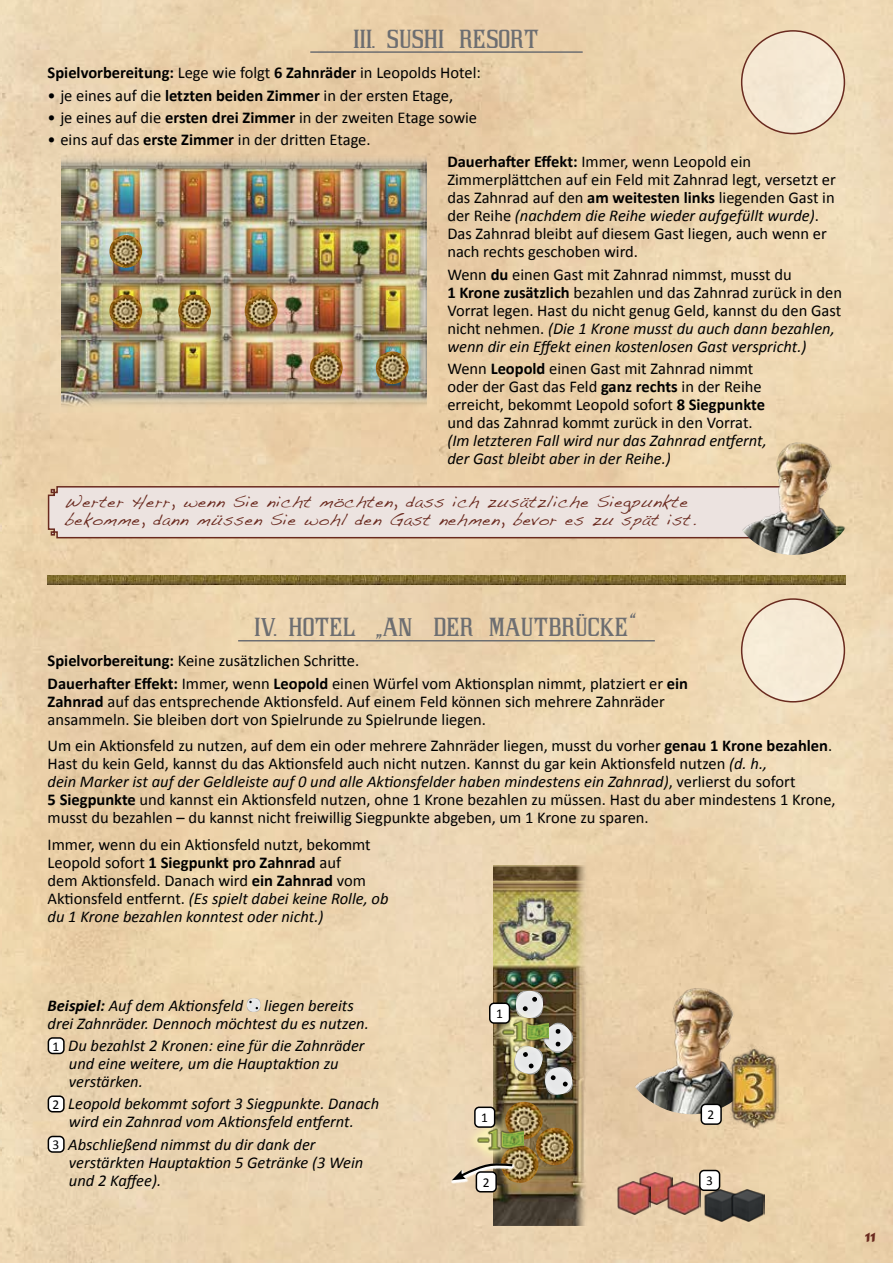
<style>
.page{position:relative;width:893px;height:1263px;background:#fff}
.page>*{position:absolute;margin:0;border:0;box-sizing:border-box;transform-origin:0 0}
.t1{font:30px "PAC";color:#6d6e71}
.t2{font:16.5px/18px "Calibri";color:#000}
.t3{font:italic 16.5px/18px "Calibri";color:#000}
.t4{font:16.5px/18px "Handwriting Dakota";letter-spacing:.04em;color:#6a2a1f}
.t5{font:700 16.5px "Calibri";color:#000}
.t6{font:15px "Matura MT Script Capitals";color:#6a2a1f}
.t7{font:13.5px "Calibri";color:#000}
.s1{font-weight:400}
.s2{font-weight:700}
.s3{font-style:italic}
.s4{font-style:normal;font-size:13.5px}
</style>
<div class="page">
<img style="left:0;top:0;width:893px;height:1263px">
<svg style="left:47px;top:485px;width:681px;height:54px;background:#e4d7d2"></svg>
<div style="left:245px;top:998px;width:16px;height:16px;background:#ebd3ae"></div>
<div style="left:245px;top:997px;width:17px;height:16px;background:#fff;opacity:.75"></div>
<svg style="left:249px;top:1001px;width:9px;height:8px"></svg>
<div style="left:48px;top:1038px;width:16px;height:15px;background:#fff;border-radius:4px"></div>
<div style="left:48px;top:1037px;width:17px;height:17px;border:2px solid #000;border-radius:4px"></div>
<div style="left:48px;top:1096px;width:16px;height:16px;background:#fff;border-radius:4px"></div>
<div style="left:48px;top:1095px;width:17px;height:17px;border:2px solid #000;border-radius:4px"></div>
<div style="left:48px;top:1136px;width:16px;height:16px;background:#fff;border-radius:4px"></div>
<div style="left:48px;top:1136px;width:17px;height:17px;border:2px solid #000;border-radius:4px"></div>
<img style="left:48px;top:576px;width:238px;height:8px">
<img style="left:286px;top:576px;width:153px;height:8px">
<img style="left:439px;top:576px;width:238px;height:8px">
<img style="left:677px;top:576px;width:168px;height:8px">
<hr style="left:310px;top:51px;width:273px;height:2px;background:#6d6e71">
<hr style="left:238px;top:640px;width:417px;height:1px;background:#6d6e71">
<div style="left:742px;top:31px;width:102px;height:103px;background:#f5e8d3;border-radius:50%"></div>
<div style="left:741px;top:30px;width:104px;height:104px;border:2px solid #6a2a1f;border-radius:50%"></div>
<div style="left:742px;top:599px;width:102px;height:103px;background:#f6ead5;border-radius:50%"></div>
<div style="left:741px;top:598px;width:104px;height:104px;border:2px solid #6a2a1f;border-radius:50%"></div>
<img style="left:728px;top:426px;width:130px;height:129px">
<img style="left:62px;top:154px;width:364px;height:254px">
<img style="left:376px;top:351px;width:33px;height:33px;border-radius:16px">
<img style="left:310px;top:351px;width:33px;height:33px;border-radius:16px">
<img style="left:109px;top:295px;width:33px;height:32px;border-radius:16px">
<img style="left:178px;top:295px;width:33px;height:32px;border-radius:16px">
<img style="left:245px;top:295px;width:32px;height:32px;border-radius:16px">
<img style="left:109px;top:235px;width:33px;height:33px;border-radius:16px">
<img style="left:619px;top:971px;width:145px;height:143px">
<img style="left:494px;top:865px;width:94px;height:360px">
<img style="left:505px;top:1102px;width:38px;height:37px;border-radius:19px">
<img style="left:536px;top:1128px;width:37px;height:37px;border-radius:19px">
<img style="left:501px;top:1145px;width:37px;height:38px;border-radius:19px">
<img style="left:454px;top:1112px;width:70px;height:54px">
<img style="left:479px;top:1004px;width:31px;height:54px">
<img style="left:448px;top:1140px;width:68px;height:64px">
<img style="left:703px;top:1188px;width:27px;height:34px">
<img style="left:730px;top:1188px;width:34px;height:34px">
<img style="left:639px;top:1171px;width:33px;height:34px">
<img style="left:666px;top:1180px;width:34px;height:34px">
<img style="left:617px;top:1180px;width:33px;height:34px">
<div style="left:475px;top:1107px;width:20px;height:20px;background:#fff;border-radius:4px"></div>
<div style="left:474px;top:1106px;width:21px;height:22px;border:2px solid #000;border-radius:4px"></div>
<div style="left:490px;top:1003px;width:19px;height:20px;background:#fff;border-radius:4px"></div>
<div style="left:489px;top:1002px;width:21px;height:22px;border:2px solid #000;border-radius:4px"></div>
<div style="left:476px;top:1172px;width:20px;height:20px;background:#fff;border-radius:4px"></div>
<div style="left:476px;top:1171px;width:21px;height:21px;border:2px solid #000;border-radius:4px"></div>
<div style="left:701px;top:1104px;width:20px;height:20px;background:#fff;border-radius:4px"></div>
<div style="left:701px;top:1103px;width:21px;height:22px;border:2px solid #000;border-radius:4px"></div>
<div style="left:700px;top:1170px;width:20px;height:20px;background:#fff;border-radius:4px"></div>
<div style="left:699px;top:1170px;width:21px;height:21px;border:2px solid #000;border-radius:4px"></div>
<img style="left:729px;top:1046px;width:49px;height:84px">
<img style="left:510px;top:989px;width:70px;height:110px">
<h1 class="t1" style="left:354px;top:29px;width:187px">III. SUSHI RESORT</h1>
<p class="t5" style="left:48px;top:63px;width:435px">Spielvorbereitung: <span class="s1">Lege wie folgt</span> 6 Zahnräder <span class="s1">in Leopolds Hotel:</span></p>
<p class="t2" style="left:48px;top:86px;width:407px">• je eines auf die <span class="s2">letzten beiden Zimmer</span> in der ersten Etage,</p>
<p class="t2" style="left:48px;top:108px;width:431px">• je eines auf die <span class="s2">ersten drei Zimmer</span> in der zweiten Etage sowie</p>
<p class="t2" style="left:48px;top:131px;width:325px">• eins auf das <span class="s2">erste Zimmer</span> in der dritten Etage.</p>
<p class="t2" style="left:447px;top:153px;width:390px"><span class="s2">Dauerhafter Effekt:</span> Immer, wenn Leopold ein Zimmerplättchen auf ein Feld mit Zahnrad legt, versetzt er das Zahnrad auf den <span class="s2">am weitesten links</span> liegenden Gast in der Reihe <span class="s3">(nachdem die Reihe wieder aufgefüllt wurde)</span>.<br>Das Zahnrad bleibt auf diesem Gast liegen, auch wenn er nach rechts geschoben wird.</p>
<p class="t2" style="left:447px;top:265px;width:396px">Wenn <span class="s2">du</span> einen Gast mit Zahnrad nimmst, musst du<br><span class="s2">1 Krone zusätzlich</span> bezahlen und das Zahnrad zurück in den Vorrat legen. Hast du nicht genug Geld, kannst du den Gast nicht nehmen. <span class="s3">(Die 1 Krone musst du auch dann bezahlen, wenn dir ein Effekt einen kostenlosen Gast verspricht.)</span></p>
<p class="t2" style="left:447px;top:359px;width:319px">Wenn <span class="s2">Leopold</span> einen Gast mit Zahnrad nimmt oder der Gast das Feld <span class="s2">ganz rechts</span> in der Reihe erreicht, bekommt Leopold sofort <span class="s2">8 Siegpunkte </span>und das Zahnrad kommt zurück in den Vorrat.</p>
<p class="t3" style="left:447px;top:431px;width:321px">(Im letzteren Fall wird nur das Zahnrad entfernt, der Gast bleibt aber in der Reihe.)</p>
<p class="t4" style="left:65px;top:493px;width:633px">Werter Herr, wenn Sie nicht möchten, dass ich zusätzliche Siegpunkte bekomme, dann müssen Sie wohl den Gast nehmen, bevor es zu spät ist.</p>
<h1 class="t1" style="left:635px;top:634px;width:7px;rotate:-180deg">,,</h1>
<p class="t2" style="left:48px;top:650px;width:642px;line-height:22.2px"><span class="s2">Spielvorbereitung:</span> Keine zusätzlichen Schritte.<br><span class="s2">Dauerhafter Effekt:</span> Immer, wenn <span class="s2">Leopold</span> einen Würfel vom Aktionsplan nimmt, platziert er <span class="s2">ein</span></p>
<p class="t2" style="left:48px;top:692px;width:619px"><span class="s2">Zahnrad</span> auf das entsprechende Aktionsfeld. Auf einem Feld können sich mehrere Zahnräder ansammeln. Sie bleiben dort von Spielrunde zu Spielrunde liegen.</p>
<p class="t2" style="left:48px;top:737px;width:790px">Um ein Aktionsfeld zu nutzen, auf dem ein oder mehrere Zahnräder liegen, musst du vorher <span class="s2">genau 1 Krone bezahlen</span>.<br>Hast du kein Geld, kannst du das Aktionsfeld auch nicht nutzen. Kannst du gar kein Aktionsfeld nutzen <span class="s3">(d. h.,<br>dein Marker ist auf der Geldleiste auf 0 und alle Aktionsfelder haben mindestens ein Zahnrad)</span>, verlierst du sofort<br><span class="s2">5 Siegpunkte</span> und kannst ein Aktionsfeld nutzen, ohne 1 Krone bezahlen zu müssen. Hast du aber mindestens 1 Krone, musst du bezahlen – du kannst nicht freiwillig Siegpunkte abgeben, um 1 Krone zu sparen.</p>
<p class="t2" style="left:48px;top:835px;width:342px">Immer, wenn du ein Aktionsfeld nutzt, bekommt Leopold sofort <span class="s2">1 Siegpunkt pro Zahnrad</span> auf<br>dem Aktionsfeld. Danach wird <span class="s2">ein Zahnrad</span> vom Aktionsfeld entfernt. <span class="s3">(Es spielt dabei keine Rolle, ob du 1 Krone bezahlen konntest oder nicht.)</span></p>
<h1 class="t1" style="left:584px;top:632px;width:7px;rotate:-180deg">..</h1>
<h1 class="t1" style="left:254px;top:618px;width:375px">IV. HOTEL ,,AN DER MAUTBRUCKE</h1>
<p class="t3" style="left:48px;top:996px;width:197px"><span class="s2">Beispiel:</span> Auf dem Aktionsfeld</p>
<p class="t3" style="left:48px;top:996px;width:323px;text-indent:217px">liegen bereits drei Zahnräder. Dennoch möchtest du es nutzen.</p>
<p class="t3" style="left:69px;top:1036px;width:297px;text-indent:-16px"><span class="s4">1</span> Du bezahlst 2 Kronen: eine für die Zahnräder und eine weitere, um die Hauptaktion zu verstärken.</p>
<p class="t3" style="left:52px;top:1094px;width:328px;text-align:center"><span class="s4">2</span> Leopold bekommt sofort 3 Siegpunkte. Danach wird ein Zahnrad vom Aktionsfeld entfernt.</p>
<p class="t3" style="left:69px;top:1134px;width:296px;text-indent:-16px"><span class="s4">3</span> Abschließend nimmst du dir dank der verstärkten Hauptaktion 5 Getränke (3 Wein und 2 Kaffee).</p>
<p class="t7" style="left:496px;top:1005px;width:8px">1</p>
<p class="t7" style="left:481px;top:1109px;width:8px">1</p>
<p class="t7" style="left:483px;top:1174px;width:8px">2</p>
<p class="t7" style="left:708px;top:1106px;width:8px">2</p>
<p class="t7" style="left:706px;top:1172px;width:8px">3</p>
<p class="t6" style="left:865px;top:1227px;width:12px">11</p>
</div>
